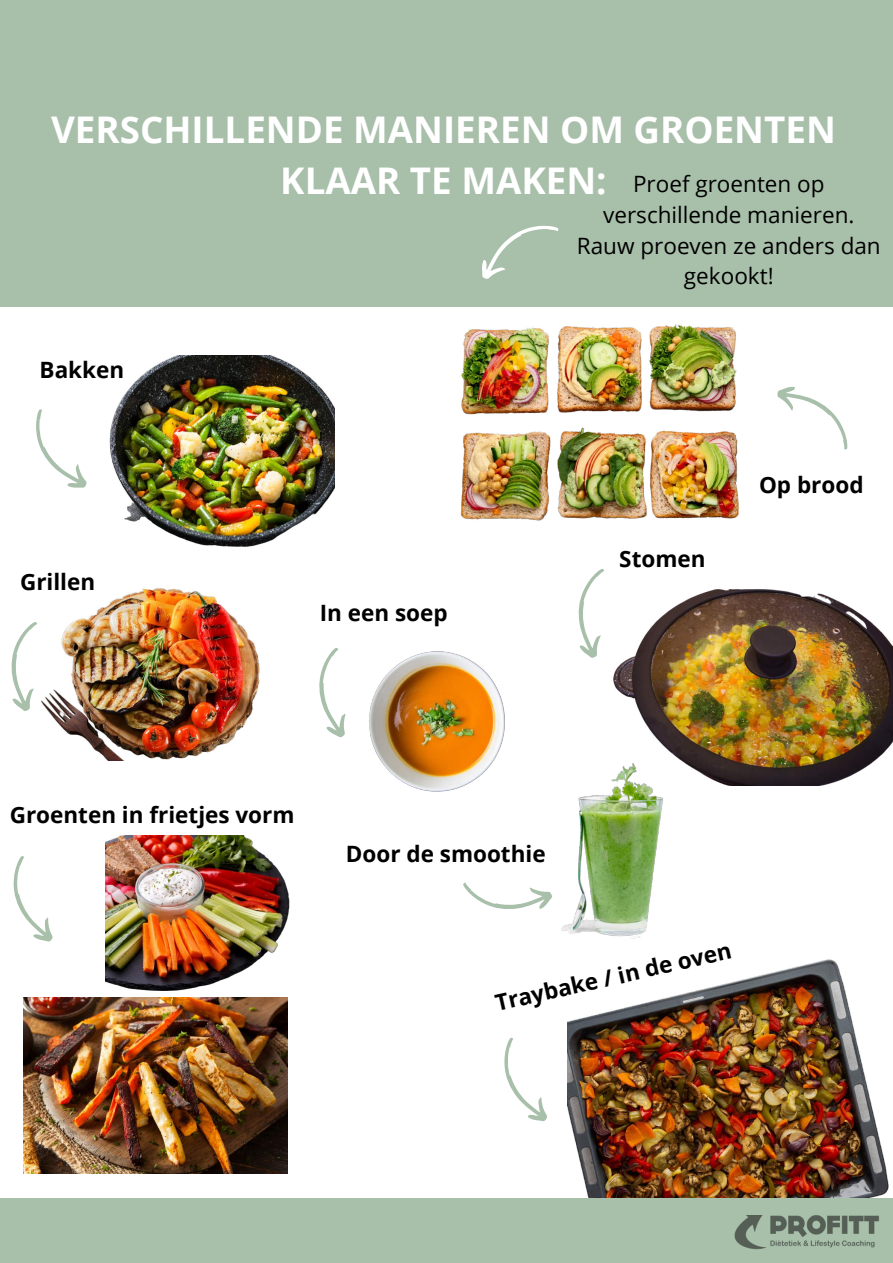
<style>
.page{position:relative;width:893px;height:1263px;background:#a8bfaa}
.page>*{position:absolute;margin:0;border:0;box-sizing:border-box;transform-origin:0 0}
.t1{font:700 36.75px "Open Sans";color:#fff}
.t2{font:700 22.5px "Open Sans";color:#000}
.t3{font:22.5px "Open Sans";color:#000}
.s1{font-weight:700;font-size:36.75px;color:#fff}
</style>
<div class="page">
<div style="left:0;top:307px;width:893px;height:890px;background:#fff"></div>
<img style="left:734px;top:1215px;width:145px;height:35px">
<svg style="left:482px;top:225px;width:77px;height:54px"></svg>
<img style="left:109px;top:356px;width:225px;height:190px">
<img style="left:41px;top:588px;width:219px;height:173px">
<img style="left:568px;top:959px;width:321px;height:238px">
<img style="left:23px;top:998px;width:264px;height:176px">
<img style="left:369px;top:651px;width:136px;height:141px">
<img style="left:561px;top:785px;width:102px;height:154px">
<img style="left:611px;top:589px;width:282px;height:196px">
<svg style="left:36px;top:409px;width:51px;height:79px"></svg>
<svg style="left:578px;top:569px;width:26px;height:89px"></svg>
<svg style="left:11px;top:622px;width:26px;height:89px"></svg>
<svg style="left:504px;top:1037px;width:43px;height:85px"></svg>
<svg style="left:319px;top:647px;width:27px;height:91px"></svg>
<svg style="left:463px;top:882px;width:89px;height:27px"></svg>
<svg style="left:13px;top:856px;width:40px;height:86px"></svg>
<img style="left:106px;top:835px;width:184px;height:155px">
<img style="left:460px;top:324px;width:279px;height:197px">
<svg style="left:777px;top:386px;width:71px;height:64px"></svg>
<h1 class="t1" style="left:51px;top:104px;width:786px">VERSCHILLENDE MANIEREN OM GROENTEN</h1>
<p class="t3" style="left:280px;top:168px;width:546px"><span class="s1">KLAAR TE MAKEN:</span> Proef groenten op</p>
<p class="t3" style="left:603px;top:199px;width:253px">verschillende manieren.</p>
<p class="t3" style="left:577px;top:229px;width:305px">Rauw proeven ze anders dan</p>
<p class="t3" style="left:684px;top:260px;width:91px">gekookt!</p>
<p class="t2" style="left:40px;top:354px;width:86px">Bakken</p>
<p class="t2" style="left:20px;top:565px;width:77px">Grillen</p>
<p class="t2" style="left:320px;top:597px;width:129px">In een soep</p>
<p class="t2" style="left:619px;top:543px;width:88px">Stomen</p>
<p class="t2" style="left:759px;top:468px;width:106px">Op brood</p>
<p class="t2" style="left:10px;top:799px;width:286px">Groenten in frietjes vorm</p>
<p class="t2" style="left:346px;top:838px;width:201px">Door de smoothie</p>
<p class="t2" style="left:492px;top:988px;width:243px;rotate:-13deg">Traybake / in de oven</p>
</div>
